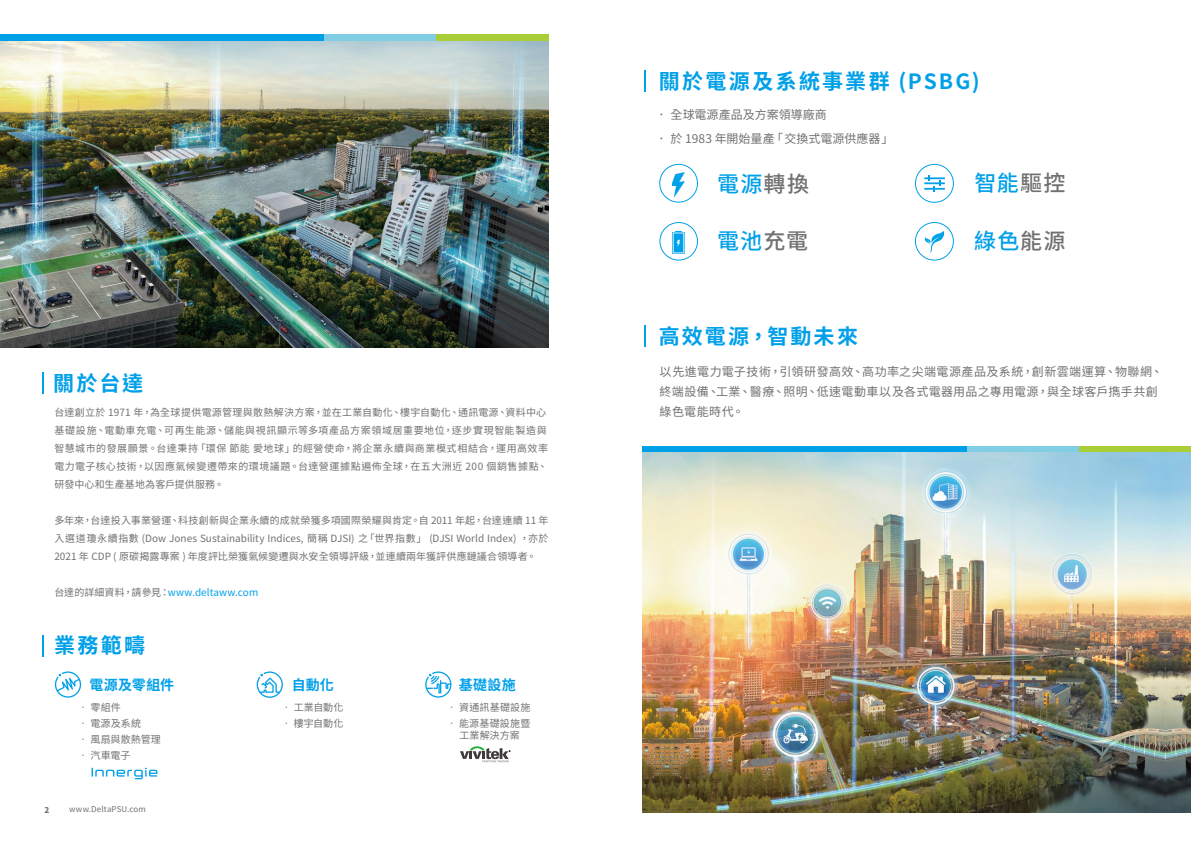
<style>
.page{position:relative;width:1191px;height:842px;background:#fff}
.page>*{position:absolute;margin:0;border:0;box-sizing:border-box;transform-origin:0 0}
.t1{font:500 22px "Noto Sans CJ Ktc";letter-spacing:.05em;color:#00a0e9}
.t2{font:700 21px "Noto Sans CJ Ktc";letter-spacing:.1em;color:#00a0e9}
.t3{font:700 14px "Noto Sans CJ Ktc";letter-spacing:.015em;color:#00a0e9}
.t4{font:12px/20px "Noto Sans CJ Ktc";letter-spacing:.03em;color:#727171}
.t5{font:12px "Noto Sans CJ Ktc";color:#727171}
.t6{font:10px/18px "Noto Sans CJ Ktc";letter-spacing:.03em;color:#727171}
.t7{font:10px "Noto Sans CJ Ktc";letter-spacing:.005em;color:#00a0e9}
.t8{font:10px/12px "Noto Sans CJ Ktc";letter-spacing:.01em;color:#727171;text-align:center}
.t9{font:8px "Noto Sans CJ Ktc";letter-spacing:.015em;color:#727171}
.t10{font:900 8px "Noto Sans CJ Ktc";color:#727171}
.s1{color:#727171}
.s2{font-family:"Adobe Ming Std";font-weight:300}
</style>
<div class="page">
<hr style="left:42px;top:372px;width:2px;height:22px;background:#00a0e9">
<hr style="left:644px;top:71px;width:2px;height:21px;background:#00a0e9">
<hr style="left:644px;top:325px;width:2px;height:21px;background:#00a0e9">
<hr style="left:42px;top:635px;width:2px;height:21px;background:#00a0e9">
<svg style="left:55px;top:671px;width:26px;height:27px"></svg>
<svg style="left:257px;top:671px;width:26px;height:27px"></svg>
<svg style="left:425px;top:671px;width:26px;height:27px"></svg>
<svg style="left:460px;top:746px;width:50px;height:16px"></svg>
<svg style="left:91px;top:768px;width:66px;height:11px"></svg>
<div style="left:0;top:35px;width:324px;height:6px;background:#00a0e9"></div>
<div style="left:642px;top:446px;width:325px;height:7px;background:#00a0e9"></div>
<div style="left:324px;top:35px;width:113px;height:6px;background:#81cde4"></div>
<div style="left:967px;top:446px;width:112px;height:7px;background:#81cde4"></div>
<div style="left:437px;top:35px;width:112px;height:6px;background:#aace37"></div>
<div style="left:1079px;top:446px;width:112px;height:7px;background:#aace37"></div>
<img style="left:0;top:42px;width:549px;height:306px">
<img style="left:642px;top:452px;width:549px;height:360px">
<img style="left:672px;top:173px;width:12px;height:24px">
<div style="left:659px;top:164px;width:38px;height:38px;border:1px solid #00a0e9;border-radius:50%"></div>
<div style="left:659px;top:222px;width:38px;height:38px;border:1px solid #00a0e9;border-radius:50%"></div>
<img style="left:673px;top:231px;width:11px;height:22px">
<div style="left:915px;top:222px;width:38px;height:38px;border:1px solid #00a0e9;border-radius:50%"></div>
<img style="left:925px;top:231px;width:18px;height:23px">
<div style="left:915px;top:164px;width:38px;height:39px;border:1px solid #00a0e9;border-radius:50%"></div>
<hr style="left:924px;top:177px;width:21px;height:2px;background:#00a0e9">
<hr style="left:924px;top:182px;width:21px;height:2px;background:#00a0e9">
<hr style="left:924px;top:188px;width:21px;height:2px;background:#00a0e9">
<svg style="left:928px;top:176px;width:12px;height:15px"></svg>
<h2 class="t2" style="left:53px;top:371px;width:91px">關於台達</h2>
<p class="t6" style="left:54px;top:403px;width:495px">台達創立於 1971 年，為全球提供電源管理與散熱解決方案，並在工業自動化、樓宇自動化、通訊電源、資料中心基礎設施、電動車充電、可再生能源、儲能與視訊顯示等多項產品方案領域居重要地位，逐步實現智能製造與智慧城市的發展願景。台達秉持「環保 節能 愛地球」的經營使命，將企業永續與商業模式相結合，運用高效率電力電子核心技術，以因應氣候變遷帶來的環境議題。台達營運據點遍佈全球，在五大洲近 200 個銷售據點、研發中心和生產基地為客戶提供服務。</p>
<p class="t6" style="left:54px;top:511px;width:495px;text-align:justify">多年來，台達投入事業營運、科技創新與企業永續的成就榮獲多項國際榮耀與肯定。自 2011 年起，台達連續 11 年入選道瓊永續指數 (Dow Jones Sustainability Indices, 簡稱 DJSI) 之「世界指數」 (DJSI World Index) ，亦於2021 年 CDP ( 原碳揭露專案 ) 年度評比榮獲氣候變遷與水安全領導評級，並連續兩年獲評供應鏈議合領導者。</p>
<p class="t7" style="left:54px;top:586px;width:205px"><span class="s1">台達的詳細資料，請參見：</span>www.deltaww.com</p>
<h2 class="t2" style="left:54px;top:634px;width:92px">業務範疇</h2>
<h3 class="t3" style="left:90px;top:677px;width:86px">電源及零組件</h3>
<h3 class="t3" style="left:292px;top:677px;width:44px">自動化</h3>
<h3 class="t3" style="left:459px;top:677px;width:58px">基礎設施</h3>
<p class="t6" style="left:78px;top:699px;width:44px">• 零組件</p>
<p class="t6" style="left:78px;top:715px;width:64px">• 電源及系統</p>
<p class="t8" style="left:78px;top:734px;width:84px">• 風扇與散熱管理</p>
<p class="t6" style="left:78px;top:747px;width:54px">• 汽車電子</p>
<p class="t10" style="left:45px;top:805px;width:6px">2</p>
<p class="t9" style="left:69px;top:805px;width:78px">www.DeltaPSU.com</p>
<p class="t6" style="left:281px;top:699px;width:64px">• 工業自動化</p>
<p class="t6" style="left:281px;top:715px;width:63px">• 樓宇自動化</p>
<p class="t6" style="left:447px;top:699px;width:85px">• 資通訊基礎設施</p>
<p class="t8" style="left:447px;top:718px;width:85px">• 能源基礎設施暨工業解決方案</p>
<h2 class="t2" style="left:659px;top:70px;width:322px">關於電源及系統事業群 (PSBG)</h2>
<p class="t5" style="left:655px;top:107px;width:173px"><span class="s2">‧</span> 全球電源產品及方案領導廠商</p>
<p class="t5" style="left:655px;top:132px;width:240px"><span class="s2">‧</span> 於 1983 年開始量產「交換式電源供應器」</p>
<h1 class="t1" style="left:717px;top:171px;width:93px">電源<span class="s1">轉換</span></h1>
<h1 class="t1" style="left:717px;top:228px;width:92px">電池<span class="s1">充電</span></h1>
<h2 class="t2" style="left:658px;top:324px;width:201px">高效電源，智動未來</h2>
<h1 class="t1" style="left:974px;top:170px;width:93px">智能<span class="s1">驅控</span></h1>
<h1 class="t1" style="left:974px;top:228px;width:93px">綠色<span class="s1">能源</span></h1>
<p class="t4" style="left:659px;top:362px;width:504px">以先進電力電子技術，引領研發高效、高功率之尖端電源產品及系統，創新雲端運算、物聯網、終端設備、工業、醫療、照明、低速電動車以及各式電器用品之專用電源，與全球客戶擕手共創綠色電能時代。</p>
</div>
